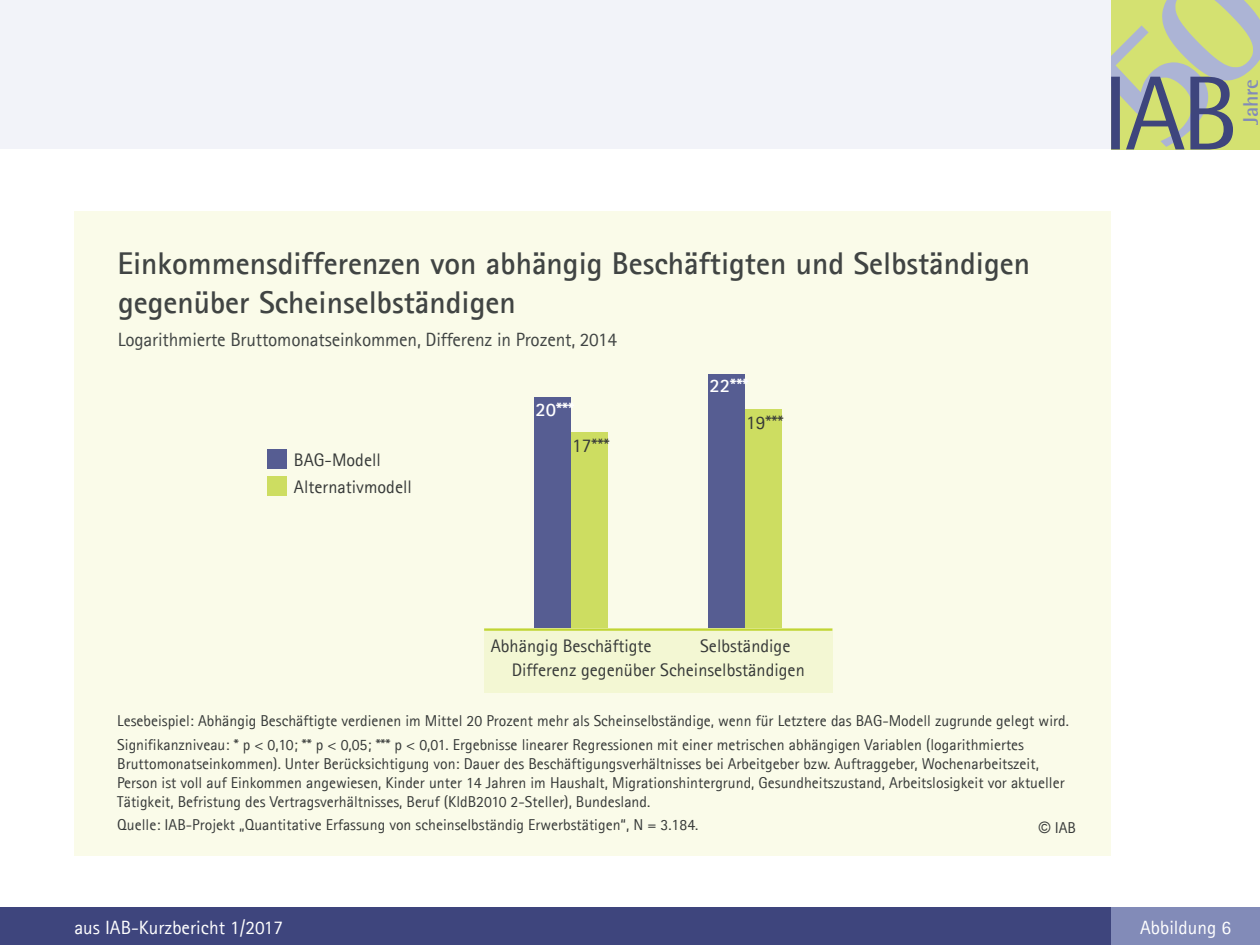
<style>
.page{position:relative;width:1260px;height:945px;background:#fff}
.page>*{position:absolute;margin:0;border:0;box-sizing:border-box;transform-origin:0 0}
.Graphiküberschrift{font:700 31.5px/38.5px "Agfa Rotis Sans Serif";color:#404443}
.t1{font:700 21px "Agfa Rotis Semisans";color:#828bb8}
.Graphi_Kasten-Abbild{font:19.25px "Agfa Rotis Sans Serif";letter-spacing:-.01em;color:#404443}
.Graphiktext-Quelle{font:19.25px "Agfa Rotis Sans Serif";color:#fff}
.Graphiktext-Quelle-2{font:19.25px "Agfa Rotis Sans Serif";color:#363938}
.Graphiktext-Quelle-3{font:700 19.25px "Agfa Rotis Sans Serif";color:#fff}
.Graphiktext-Quelle-4{font:18.2px "Agfa Rotis Sans Serif";color:#363938}
.Graphiktext-Quelle-5{font:15.75px/18.9px "Agfa Rotis Sans Serif";color:#363938}
.s1{font-family:"Arial"}
</style>
<div class="page">
<div style="left:0;top:0;width:1111px;height:149px;background:#f2f3f9"></div>
<div style="left:0;top:908px;width:1111px;height:37px;background:#3e457d"></div>
<svg style="left:1111px;top:0;width:149px;height:149px;background:#b2bd8b"></svg>
<div style="left:1111px;top:908px;width:149px;height:37px;background:#828bb8"></div>
<div style="left:74px;top:211px;width:1037px;height:645px;background:#fafbe9"></div>
<div style="left:267px;top:476px;width:19px;height:20px;background:#cddd61"></div>
<div style="left:267px;top:449px;width:19px;height:20px;background:#565d92"></div>
<div style="left:571px;top:433px;width:37px;height:197px;background:#cddd61"></div>
<div style="left:535px;top:398px;width:36px;height:232px;background:#565d92"></div>
<div style="left:484px;top:628px;width:174px;height:33px;background:#f3f7d3"></div>
<div style="left:745px;top:409px;width:37px;height:221px;background:#cddd61"></div>
<div style="left:709px;top:375px;width:36px;height:255px;background:#565d92"></div>
<div style="left:658px;top:628px;width:174px;height:33px;background:#f3f7d3"></div>
<hr style="left:484px;top:628px;width:348px;height:3px;background:#c1d534">
<div style="left:484px;top:661px;width:348px;height:32px;background:#f3f7d3"></div>
<p class="Graphiküberschrift" style="left:117px;top:244px;width:914px">Einkommensdifferenzen von abhängig Beschäftigten und Selbständigen gegenüber Scheinselbständigen</p>
<p class="Graphi_Kasten-Abbild" style="left:118px;top:328px;width:501px">Logarithmierte Bruttomonatseinkommen, Differenz in Prozent, 2014</p>
<p class="Graphiktext-Quelle-4" style="left:294px;top:449px;width:88px">BAG-Modell</p>
<p class="Graphiktext-Quelle-4" style="left:294px;top:476px;width:119px">Alternativmodell</p>
<p class="Graphiktext-Quelle-3" style="left:536px;top:397px;width:40px">20***</p>
<p class="Graphiktext-Quelle-2" style="left:572px;top:434px;width:39px">17***</p>
<p class="Graphiktext-Quelle-3" style="left:710px;top:374px;width:40px">22***</p>
<p class="Graphiktext-Quelle-2" style="left:746px;top:411px;width:39px">19***</p>
<p class="Graphiktext-Quelle-4" style="left:700px;top:635px;width:92px">Selbständige</p>
<p class="Graphiktext-Quelle-4" style="left:512px;top:659px;width:295px">Differenz gegenüber Scheinselbständigen</p>
<p class="Graphiktext-Quelle-4" style="left:491px;top:635px;width:163px">Abhängig Beschäftigte</p>
<p class="Graphiktext-Quelle-5" style="left:117px;top:711px;width:953px">Lesebeispiel: Abhängig Beschäftigte verdienen im Mittel 20 Prozent mehr als Scheinselbständige, wenn für Letztere das BAG-Modell zugrunde gelegt wird.</p>
<p class="Graphiktext-Quelle-5" style="left:117px;top:735px;width:949px">Signifikanzniveau: * p &lt; 0,10; ** p &lt; 0,05; *** p &lt; 0,01. Ergebnisse linearer Regressionen mit einer metrischen abhängigen Variablen (logarithmiertes Bruttomonatseinkommen). Unter Berücksichtigung von: Dauer des Beschäftigungsverhältnisses bei Arbeitgeber bzw. Auftraggeber, Wochenarbeitszeit, Person ist voll auf Einkommen angewiesen, Kinder unter 14 Jahren im Haushalt, Migrationshintergrund, Gesundheitszustand, Arbeitslosigkeit vor aktueller Tätigkeit, Befristung des Vertragsverhältnisses, Beruf (KldB2010 2-Steller), Bundesland.</p>
<p class="Graphiktext-Quelle-5" style="left:117px;top:816px;width:583px">Quelle: IAB-Projekt „Quantitative Erfassung von scheinselbständig Erwerbstätigen“, N = 3.184.</p>
<p class="Graphiktext-Quelle-5" style="left:1039px;top:818px;width:39px"><span class="s1">©</span> IAB</p>
<p class="Graphiktext-Quelle" style="left:74px;top:916px;width:210px">aus IAB-Kurzbericht 1/2017</p>
<h2 class="t1" style="left:1238px;top:125px;width:48px;rotate:-90deg">Jahre</h2>
<p class="Graphiktext-Quelle" style="left:1140px;top:916px;width:92px">Abbildung 6</p>
</div>
